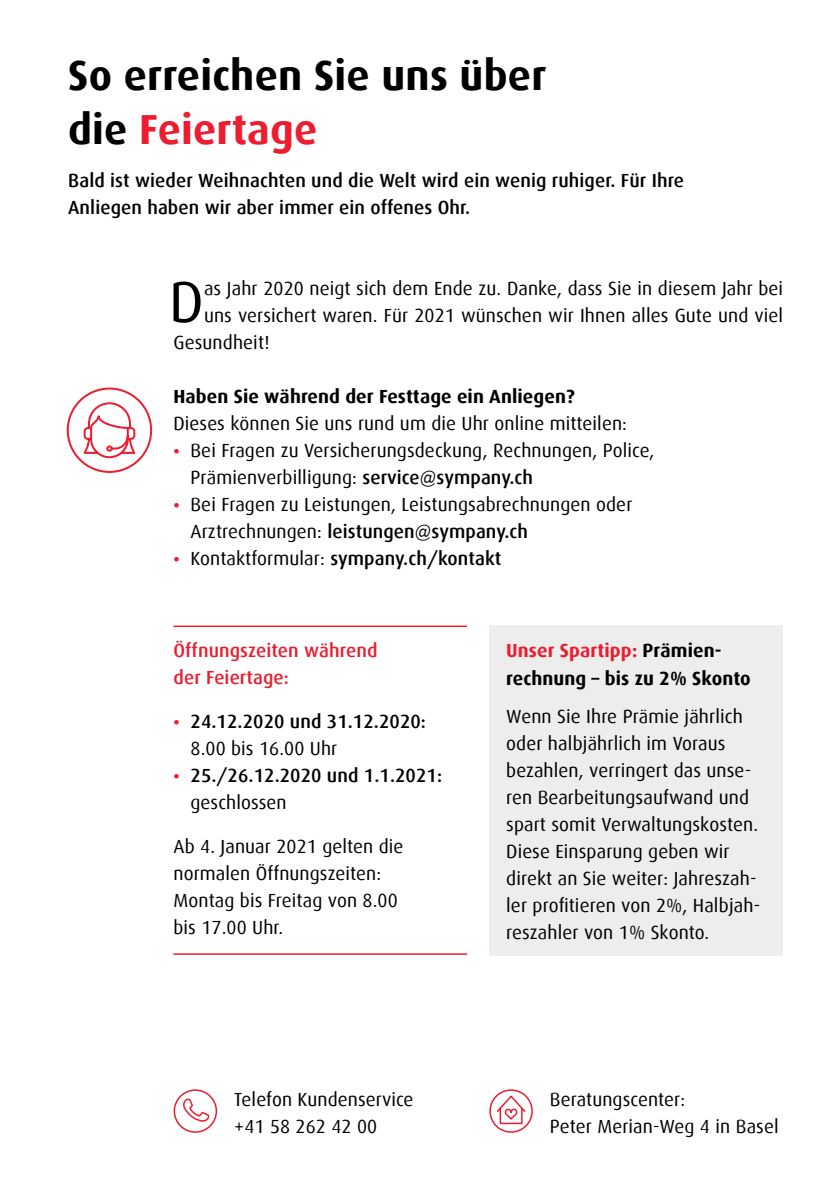
<style>
.page{position:relative;width:840px;height:1191px;background:#fff}
.page>*{position:absolute;margin:0;border:0;box-sizing:border-box;transform-origin:0 0}
.t1{font:58.2px "Dax";color:#000}
.t2{font:700 42px/54px "Dax";letter-spacing:.005em;color:#000}
.t3{font:19px/27px "Dax";letter-spacing:.005em;color:#000}
.t4{font:500 19px/27px "Dax";letter-spacing:.005em;color:#000}
.t5{font:700 19px/27px "Dax";letter-spacing:.005em;color:#000}
.t6{font:500 19px/27px "Dax";letter-spacing:.005em;color:#ed1c2f}
.s1{color:#ed1c2f}
.s2{font-weight:700;font-size:16px;color:#ed1c2f}
.s3{font-weight:500}
.s4{font-weight:400}
</style>
<div class="page">
<div style="left:489px;top:625px;width:293px;height:331px;background:#ededee"></div>
<hr style="left:173px;top:625px;width:294px;height:2px;background:#ed1c2f">
<hr style="left:173px;top:953px;width:294px;height:1px;background:#ed1c2f">
<svg style="left:83px;top:402px;width:53px;height:57px"></svg>
<div style="left:67px;top:387px;width:85px;height:86px;border:2px solid #ed1c2f;border-radius:50%"></div>
<div style="left:173px;top:1089px;width:44px;height:43px;border:2px solid #ed1c2f;border-radius:50%"></div>
<div style="left:489px;top:1089px;width:43px;height:43px;border:2px solid #ed1c2f;border-radius:50%"></div>
<svg style="left:183px;top:1098px;width:27px;height:24px"></svg>
<svg style="left:495px;top:1094px;width:31px;height:31px"></svg>
<h2 class="t2" style="left:68px;top:48px;width:479px">So erreichen Sie uns über die <span class="s1">Feiertage</span></h2>
<p class="t4" style="left:68px;top:167px;width:617px">Bald ist wieder Weihnachten und die Welt wird ein wenig ruhiger. Für Ihre<br>Anliegen haben wir aber immer ein offenes Ohr.</p>
<h1 class="t1" style="left:169px;top:270px;width:36px">D</h1>
<p class="t3" style="left:204px;top:275px;width:580px">as Jahr 2020 neigt sich dem Ende zu. Danke, dass Sie in diesem Jahr bei</p>
<p class="t3" style="left:204px;top:302px;width:580px">uns versichert waren. Für 2021 wünschen wir Ihnen alles Gute und viel</p>
<p class="t3" style="left:173px;top:329px;width:98px">Gesundheit!</p>
<p class="t5" style="left:173px;top:383px;width:402px">Haben Sie während der Festtage ein Anliegen?</p>
<p class="t3" style="left:173px;top:410px;width:455px">Dieses können Sie uns rund um die Uhr online mitteilen:</p>
<p class="t3" style="left:190px;top:437px;width:465px;text-indent:-17px"><span class="s2">•</span> Bei Fragen zu Versicherungsdeckung, Rechnungen, Police,<br>Prämienverbilligung: <span class="s3">service@sympany.ch</span></p>
<p class="t3" style="left:190px;top:491px;width:443px;text-indent:-17px"><span class="s2">•</span> Bei Fragen zu Leistungen, Leistungsabrechnungen oder<br>Arztrechnungen: <span class="s3">leistungen@sympany.ch</span></p>
<p class="t4" style="left:173px;top:545px;width:329px"><span class="s2">•</span> <span class="s4">Kontaktformular:</span> sympany.ch/kontakt</p>
<p class="t6" style="left:173px;top:637px;width:205px">Öffnungszeiten während der Feiertage:</p>
<p class="t4" style="left:190px;top:708px;width:237px;text-indent:-17px"><span class="s2">•</span> 24.12.2020 und 31.12.2020:<br><span class="s4">8.00 bis 16.00 Uhr</span></p>
<p class="t4" style="left:190px;top:762px;width:253px;text-indent:-17px"><span class="s2">•</span> 25./26.12.2020 und 1.1.2021: <span class="s4">geschlossen</span></p>
<p class="t3" style="left:173px;top:833px;width:231px">Ab 4. Januar 2021 gelten die normalen Öffnungszeiten:<br>Montag bis Freitag von 8.00 bis 17.00 Uhr.</p>
<p class="t5" style="left:506px;top:637px;width:246px"><span class="s1">Unser Spartipp:</span> Prämien&shy;rechnung – bis zu 2% Skonto</p>
<p class="t3" style="left:506px;top:703px;width:255px">Wenn Sie Ihre Prämie jährlich oder halbjährlich im Voraus bezahlen, verringert das unse&shy;ren Bearbeitungsaufwand und spart somit Verwaltungskosten.<br>Diese Einsparung geben wir direkt an Sie weiter: Jahreszah&shy;ler profitieren von 2%, Halbjah&shy;reszahler von 1% Skonto.</p>
<p class="t3" style="left:234px;top:1085px;width:181px">Telefon Kundenservice +41 58 262 42 00</p>
<p class="t3" style="left:549px;top:1085px;width:230px">Beratungscenter:<br>Peter Merian-Weg 4 in Basel</p>
</div>
